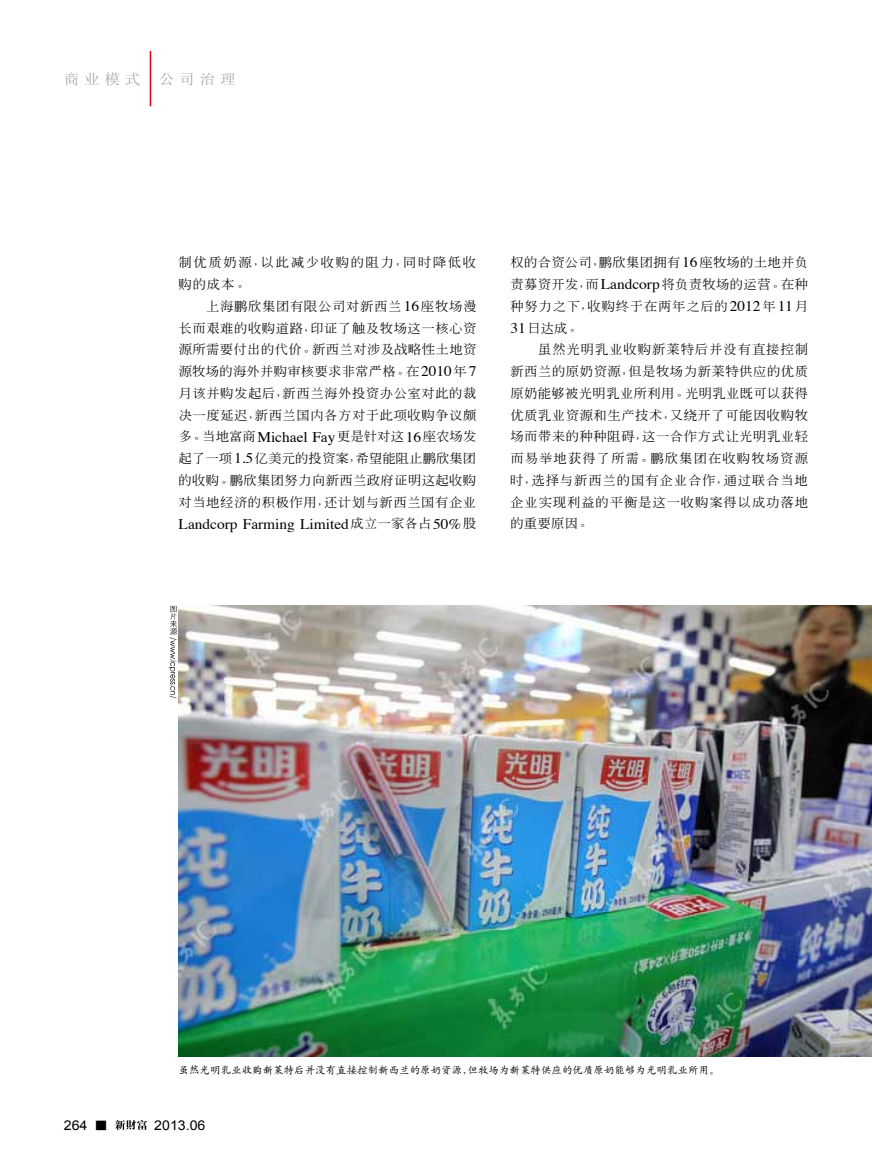
<style>
.page{position:relative;width:872px;height:1170px;background:#fff}
.page>*{position:absolute;margin:0;border:0;box-sizing:border-box;transform-origin:0 0}
.t1{font:14.7px "Times";color:#000;scale:1.05 1}
.t2{font:14.25px "Sim Sun";letter-spacing:.3em;color:#9fa0a0;scale:1.1 1}
.t3{font:13.5px "Arial";color:#000;scale:1.05 1}
.t4{font:500 12.75px/21.8px "GB Inn Ming";letter-spacing:.035em;color:#000;text-align:justify;scale:1.05 1}
.t5{font:500 12.75px/21.8px "GB Inn Ming";letter-spacing:.115em;color:#000;scale:1.05 1}
.t6{font:10.5px "Kaiti CSEG Medium GB";color:#000}
.s1{font-family:"Times";font-weight:400;font-size:14.7px}
.s2{font-family:"GB Inn Ming";font-weight:500;font-size:12.75px}
.s3{font-family:"ST Xihei";font-size:12.75px}
</style>
<div class="page">
<svg style="left:115px;top:1120px;width:32px;height:9px"></svg>
<hr style="left:150px;top:51px;width:1px;height:55px;background:#e60012">
<img style="left:179px;top:606px;width:693px;height:449px">
<svg style="left:169px;top:606px;width:8px;height:92px"></svg>
<p class="t2" style="left:64px;top:72px;width:71px">商业模式</p>
<p class="t2" style="left:159px;top:72px;width:71px">公司治理</p>
<p class="t5" style="left:178px;top:251px;width:285px">制优质奶源，以此减少收购的阻力，同时降低收购的成本。</p>
<p class="t4" style="left:178px;top:295px;width:285px;text-indent:28px">上海鹏欣集团有限公司对新西兰<span class="s1">16</span>座牧场漫长而艰难的收购道路，印证了触及牧场这一核心资源所需要付出的代价。新西兰对涉及战略性土地资源牧场的海外并购审核要求非常严格。在<span class="s1">2010</span>年<span class="s1">7</span>月该并购发起后，新西兰海外投资办公室对此的裁决一度延迟，新西兰国内各方对于此项收购争议颇多。当地富商<span class="s1">Michael Fay</span>更是针对这<span class="s1">16</span>座农场发起了一项<span class="s1">1.5</span>亿美元的投资案，希望能阻止鹏欣集团的收购。鹏欣集团努力向新西兰政府证明这起收购对当地经济的积极作用，还计划与新西兰国有企业</p>
<p class="t1" style="left:179px;top:510px;width:285px">Landcorp Farming Limited<span class="s2">成立一家各占</span>50%<span class="s2">股</span></p>
<p class="t4" style="left:510px;top:251px;width:285px">权的合资公司，鹏欣集团拥有<span class="s1">16</span>座牧场的土地并负责募资开发，而<span class="s1">Landcorp</span>将负责牧场的运营。在种种努力之下，收购终于在两年之后的<span class="s1">2012</span>年<span class="s1">11</span>月<span class="s1">31</span>日达成。</p>
<p class="t4" style="left:510px;top:338px;width:285px;text-indent:28px">虽然光明乳业收购新莱特后并没有直接控制新西兰的原奶资源，但是牧场为新莱特供应的优质原奶能够被光明乳业所利用。光明乳业既可以获得优质乳业资源和生产技术，又绕开了可能因收购牧场而带来的种种阻碍，这一合作方式让光明乳业轻而易举地获得了所需。鹏欣集团在收购牧场资源时，选择与新西兰的国有企业合作，通过联合当地企业实现利益的平衡是这一收购案得以成功落地的重要原因。</p>
<p class="t6" style="left:179px;top:1064px;width:542px">虽然光明乳业收购新莱特后并没有直接控制新西兰的原奶资源，但牧场为新莱特供应的优质原奶能够为光明乳业所用。</p>
<p class="t3" style="left:64px;top:1115px;width:44px">264 <span class="s3">■</span></p>
<p class="t3" style="left:154px;top:1115px;width:50px">2013.06</p>
</div>
